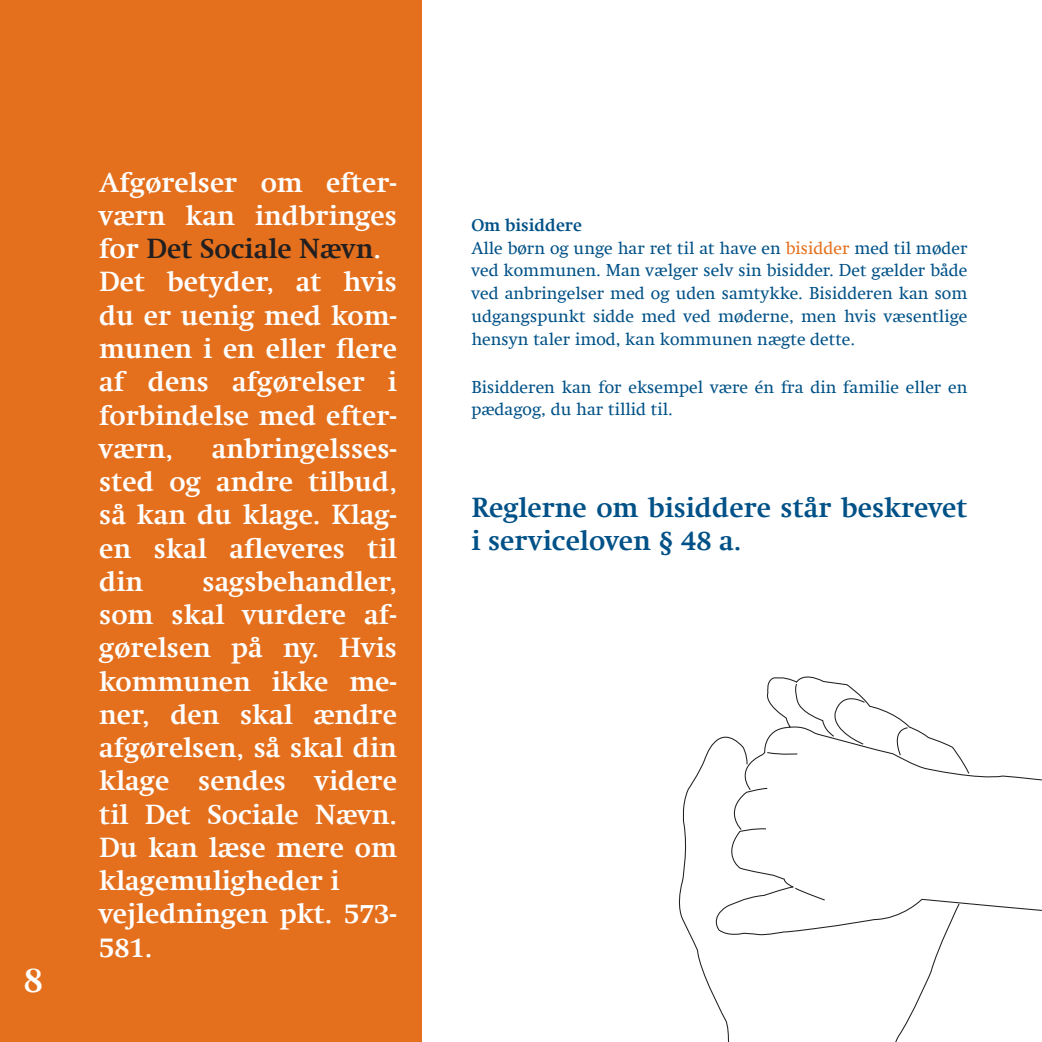
<style>
.page{position:relative;width:1042px;height:1042px;background:#fff}
.page>*{position:absolute;margin:0;border:0;box-sizing:border-box;transform-origin:0 0}
.t1{font:700 35px "Cochin";color:#fff}
.t2{font:700 28px/33.2px "Swift Com";color:#fff;text-align:justify}
.t3{font:700 28px/33.2px "Swift Com";color:#005187}
.Pa1{font:17.5px/22.8px "Swift Com";color:#005187;text-align:justify}
.Pa1-2{font:700 17.5px "Swift Com";color:#005187}
.s1{color:#231f20}
.s2{color:#e4701e}
</style>
<div class="page">
<div style="left:0;top:0;width:422px;height:1042px;background:#e4701e"></div>
<svg style="left:679px;top:676px;width:363px;height:366px"></svg>
<p class="t1" style="left:25px;top:960px;width:20px">8</p>
<p class="t2" style="left:99px;top:165px;width:299px">Afgørelser om efter&shy;værn kan indbringes for <span class="s1">Det Sociale Nævn</span>.</p>
<p class="t2" style="left:99px;top:265px;width:299px">Det betyder, at hvis du er uenig med kom&shy;munen i en eller flere af dens afgørelser i forbindelse med efter&shy;værn,</p>
<p class="t2" style="left:99px;top:431px;width:299px;text-indent:112px">anbringelsses&shy;sted og andre tilbud, så kan du klage. Klag&shy;en skal afleveres til din</p>
<p class="t2" style="left:99px;top:564px;width:299px;text-indent:103px">sagsbehandler, som skal vurdere af&shy;gørelsen på ny. Hvis kommunen ikke me&shy;ner, den skal ændre afgørelsen, så skal din klage sendes videre til Det Sociale Nævn.<br>Du kan læse mere om klagemuligheder i</p>
<p class="t2" style="left:99px;top:897px;width:299px">vejledningen pkt. 573-<br>581.</p>
<p class="Pa1-2" style="left:471px;top:215px;width:112px">Om bisiddere</p>
<p class="Pa1" style="left:471px;top:236px;width:498px">Alle børn og unge har ret til at have en <span class="s2">bisidder</span> med til møder ved kommunen. Man vælger selv sin bisidder. Det gælder både ved anbringelser med og uden samtykke. Bisidderen kan som udgangspunkt sidde med ved møderne, men hvis væsentlige hensyn taler imod, kan kommunen nægte dette.</p>
<p class="Pa1" style="left:471px;top:375px;width:498px">Bisidderen kan for eksempel være én fra din familie eller en pædagog, du har tillid til.</p>
<p class="t3" style="left:471px;top:491px;width:498px">Reglerne om bisiddere står beskrevet i serviceloven § 48 a.</p>
</div>
